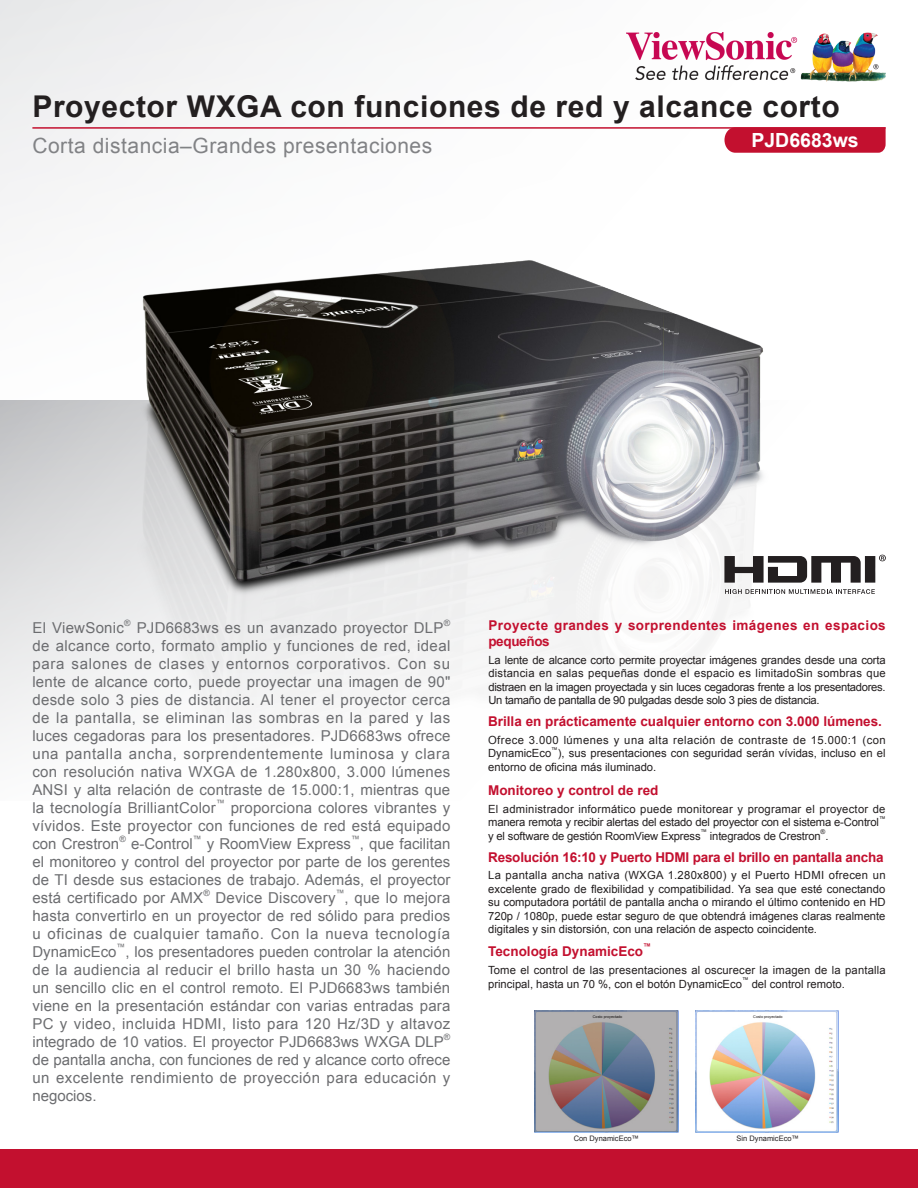
<style>
.page{position:relative;width:918px;height:1188px;background:#fff}
.page>*{position:absolute;margin:0;border:0;box-sizing:border-box;transform-origin:0 0}
.t1{font:700 30px "Arial";letter-spacing:.02em;color:#231f20}
.t2{font:21px "Arial";letter-spacing:.025em;color:#818285}
.t3{font:700 19.5px "Arial";color:#fff}
.t4{font:15px/18px "Arial";letter-spacing:.015em;color:#6c6d70;text-align:justify}
.t5{font:700 13.5px "Arial";color:#c3102f}
.t6{font:700 13.5px/16.2px "Arial";letter-spacing:.03em;color:#c3102f}
.t7{font:11.25px/13.5px "Arial";color:#231f20}
.t8{font:11.25px/13.5px "Arial";letter-spacing:.035em;color:#231f20}
.t9{font:8.7px "Arial";color:#6c6d70}
.t10{font:700 7.8px "Arial";color:#c3102f}
.t11{font:7.5px "Arial";color:#231f20}
.t12{font:6.6px "Arial";color:#231f20}
.Feature_Paragraphs{font:3.75px "Arial";color:#231f20}
</style>
<div class="page">
<div style="left:0;top:0;width:918px;height:405px;background:#fbfbfb"></div>
<svg style="left:0;top:400px;width:13px;height:337px;background:#dbdbdd"></svg>
<img style="left:13px;top:260px;width:871px;height:470px">
<img style="left:627px;top:32px;width:259px;height:50px">
<hr style="left:32px;top:127px;width:854px;height:2px;background:#c3102f">
<svg style="left:724px;top:127px;width:162px;height:26px;background:#c41735"></svg>
<div style="left:0;top:1150px;width:918px;height:38px;background:#c3102f"></div>
<img style="left:695px;top:1011px;width:144px;height:121px">
<svg style="left:725px;top:589px;width:150px;height:5px"></svg>
<svg style="left:724px;top:555px;width:162px;height:28px"></svg>
<div style="left:753px;top:1015px;width:32px;height:5px;background:#fff"></div>
<svg style="left:535px;top:1011px;width:143px;height:121px;background:#909298"></svg>
<p class="t1" style="left:32px;top:87px;width:809px">Proyector WXGA con funciones de red y alcance corto</p>
<p class="t3" style="left:751px;top:127px;width:109px">PJD6683ws</p>
<p class="t2" style="left:32px;top:131px;width:401px">Corta distancia–Grandes presentaciones</p>
<p class="t4" style="left:32px;top:619px;width:93px">El ViewSonic</p>
<p class="t9" style="left:124px;top:617px;width:8px">®</p>
<p class="t4" style="left:137px;top:619px;width:308px">PJD6683ws es un avanzado proyector DLP</p>
<p class="t9" style="left:444px;top:617px;width:8px">®</p>
<p class="t4" style="left:32px;top:637px;width:420px">de alcance corto, formato amplio y funciones de red, ideal para salones de clases y entornos corporativos. Con su lente de alcance corto, puede proyectar una imagen de 90" desde solo 3 pies de distancia. Al tener el proyector cerca de la pantalla, se eliminan las sombras en la pared y las luces cegadoras para los presentadores. PJD6683ws ofrece una pantalla ancha, sorprendentemente luminosa y clara con resolución nativa WXGA de 1.280x800, 3.000 lúmenes ANSI y alta relación de contraste de 15.000:1, mientras que la tecnología BrilliantColor</p>
<p class="t9" style="left:216px;top:797px;width:10px">™</p>
<p class="t4" style="left:32px;top:799px;width:420px;text-indent:198px">proporciona colores vibrantes y vívidos. Este proyector con funciones de red está equipado con Crestron</p>
<p class="t9" style="left:119px;top:833px;width:8px">®</p>
<p class="t4" style="left:131px;top:835px;width:63px">e-Control</p>
<p class="t9" style="left:351px;top:833px;width:10px">™</p>
<p class="t4" style="left:32px;top:835px;width:420px;text-indent:327px">, que facilitan el monitoreo y control del proyector por parte de los gerentes de TI desde sus estaciones de trabajo. Además, el proyector está certificado por AMX</p>
<p class="t9" style="left:193px;top:833px;width:10px">™</p>
<p class="t4" style="left:207px;top:835px;width:146px">y RoomView Express</p>
<p class="t9" style="left:203px;top:887px;width:8px">®</p>
<p class="t4" style="left:216px;top:889px;width:121px">Device Discovery</p>
<p class="t9" style="left:336px;top:887px;width:10px">™</p>
<p class="t4" style="left:32px;top:889px;width:420px;text-indent:312px">, que lo mejora hasta convertirlo en un proyector de red sólido para predios u oficinas de cualquier tamaño. Con la nueva tecnología DynamicEco</p>
<p class="t9" style="left:117px;top:941px;width:10px">™</p>
<p class="t4" style="left:32px;top:943px;width:420px;text-indent:93px">, los presentadores pueden controlar la atención de la audiencia al reducir el brillo hasta un 30 % haciendo un sencillo clic en el control remoto. El PJD6683ws también viene en la presentación estándar con varias entradas para PC y video, incluida HDMI, listo para 120 Hz/3D y altavoz integrado de 10 vatios. El proyector PJD6683ws WXGA DLP</p>
<p class="t9" style="left:444px;top:1031px;width:8px">®</p>
<p class="t4" style="left:32px;top:1051px;width:420px">de pantalla ancha, con funciones de red y alcance corto ofrece un excelente rendimiento de proyección para educación y negocios.</p>
<p class="t6" style="left:488px;top:618px;width:399px">Proyecte grandes y sorprendentes imágenes en espacios pequeños</p>
<p class="t7" style="left:488px;top:653px;width:399px;text-align:justify">La lente de alcance corto permite proyectar imágenes grandes desde una corta distancia en salas pequeñas donde el espacio es limitadoSin sombras que distraen en la imagen proyectada y sin luces cegadoras frente a los presentadores.<br>Un tamaño de pantalla de 90 pulgadas desde solo 3 pies de distancia.</p>
<p class="t5" style="left:488px;top:713px;width:395px">Brilla en prácticamente cualquier entorno con 3.000 lúmenes.</p>
<p class="t8" style="left:488px;top:733px;width:399px">Ofrece 3.000 lúmenes y una alta relación de contraste de 15.000:1 (con<br>DynamicEco</p>
<p class="t12" style="left:551px;top:745px;width:8px">™</p>
<p class="t7" style="left:488px;top:747px;width:399px;text-indent:70px">), sus presentaciones con seguridad serán vívidas, incluso en el entorno de oficina más iluminado.</p>
<p class="t5" style="left:488px;top:782px;width:172px">Monitoreo y control de red</p>
<p class="t7" style="left:488px;top:802px;width:399px">El administrador informático puede monitorear y programar el proyector de manera remota y recibir alertas del estado del proyector con el sistema e-Control</p>
<p class="t12" style="left:879px;top:814px;width:8px">™</p>
<p class="t12" style="left:821px;top:828px;width:6px">®</p>
<p class="t5" style="left:488px;top:848px;width:397px">Resolución 16:10 y Puerto HDMI para el brillo en pantalla ancha</p>
<p class="t7" style="left:488px;top:869px;width:399px;text-align:justify">La pantalla ancha nativa (WXGA 1.280x800) y el Puerto HDMI ofrecen un excelente grado de flexibilidad y compatibilidad. Ya sea que esté conectando su computadora portátil de pantalla ancha o mirando el último contenido en HD 720p / 1080p, puede estar seguro de que obtendrá imágenes claras realmente digitales y sin distorsión, con una relación de aspecto coincidente.</p>
<p class="t12" style="left:701px;top:828px;width:8px">™</p>
<p class="t7" style="left:488px;top:829px;width:214px">y el software de gestión RoomView Express</p>
<p class="t7" style="left:710px;top:829px;width:120px">integrados de Crestron .</p>
<p class="t10" style="left:643px;top:941px;width:9px">™</p>
<p class="t7" style="left:488px;top:964px;width:399px">Tome el control de las presentaciones al oscurecer la imagen de la pantalla principal, hasta un 70 %, con el botón DynamicEco</p>
<p class="t5" style="left:488px;top:942px;width:157px">Tecnología DynamicEco</p>
<p class="t12" style="left:742px;top:976px;width:8px">™</p>
<p class="t7" style="left:752px;top:977px;width:95px">del control remoto.</p>
<p class="Feature_Paragraphs" style="left:593px;top:1014px;width:31px">Costo proyectado</p>
<p class="Feature_Paragraphs" style="left:753px;top:1014px;width:31px">Costo proyectado</p>
<p class="t11" style="left:574px;top:1134px;width:67px">Con DynamicEco™</p>
<p class="t11" style="left:737px;top:1134px;width:64px">Sin DynamicEco™</p>
</div>
